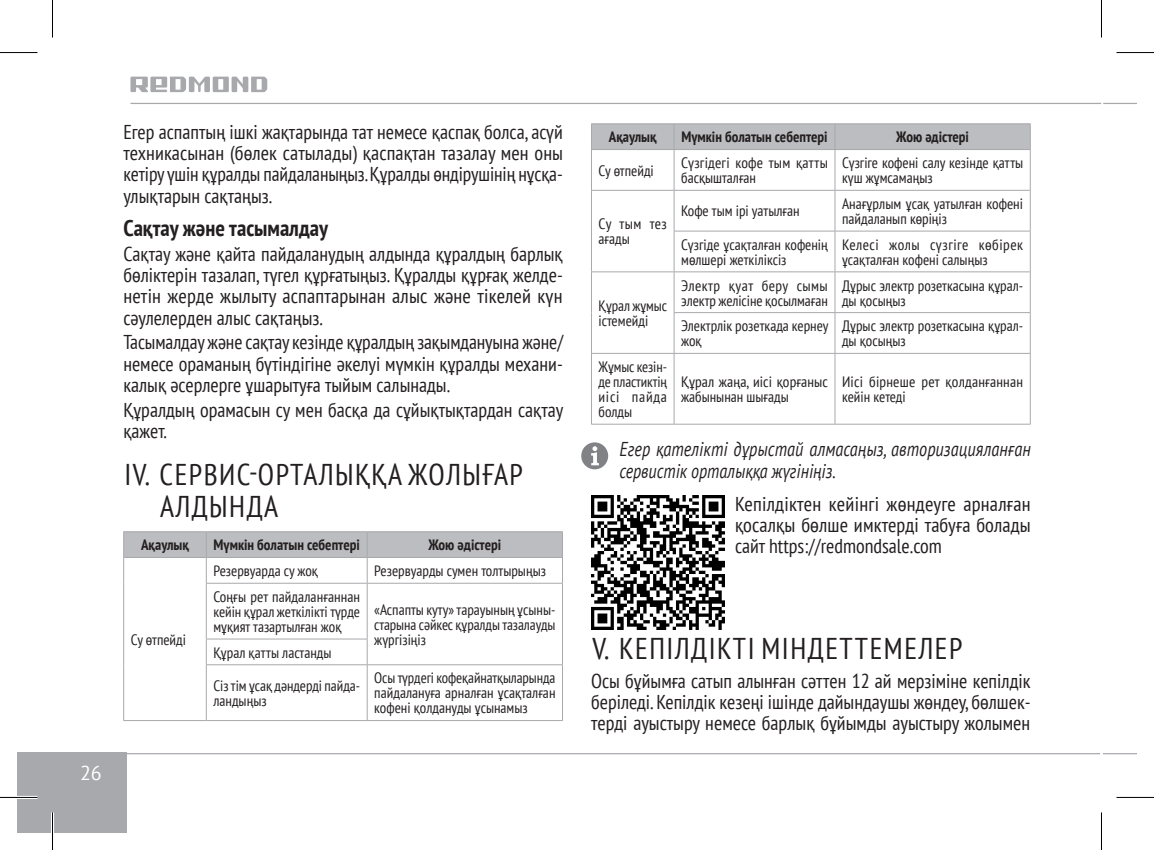
<style>
.page{position:relative;width:1154px;height:850px;background:#fff}
.page>*{position:absolute;margin:0;border:0;box-sizing:border-box;transform-origin:0 0}
.t1{font:condensed 30px/32.5px "PT Sans";letter-spacing:.05em;color:#231f20}
.Heading_2{font:700 condensed 22.5px "PT Sans";color:#231f20}
.t2{font:condensed 20px/21.2px "PT Sans";color:#231f20;text-align:justify}
.Footnote_1{font:italic 20px/21.2px "PT Sans";letter-spacing:.005em;color:#231f20;scale:.81 1}
.t3{font:20px "PT Sans";color:#fff}
.Plain_Text{font:condensed 15px/15px "PT Sans";color:#231f20}
.Plain_Text_Header{font:700 condensed 15px "PT Sans";color:#231f20}
</style>
<div class="page">
<div style="left:17px;top:752px;width:110px;height:80px;background:#a8a9ad"></div>
<svg style="left:130px;top:77px;width:137px;height:15px"></svg>
<hr style="left:130px;top:103px;width:971px;height:1px;background:#a8a9ad">
<hr style="left:102px;top:752px;width:998px;height:2px;background:#a8a9ad">
<hr style="left:1103px;top:752px;width:34px;height:2px;background:#a8a9ad">
<hr style="left:1103px;top:103px;width:34px;height:1px;background:#a8a9ad">
<svg style="left:123px;top:531px;width:440px;height:52px"></svg>
<hr style="left:123px;top:583px;width:1px;height:55px;background:#a8a9ad">
<hr style="left:206px;top:582px;width:161px;height:1px;background:#a8a9ad">
<hr style="left:206px;top:583px;width:1px;height:55px;background:#a8a9ad">
<hr style="left:367px;top:582px;width:196px;height:1px;background:#a8a9ad">
<hr style="left:367px;top:583px;width:1px;height:55px;background:#a8a9ad">
<hr style="left:562px;top:583px;width:1px;height:55px;background:#a8a9ad">
<svg style="left:123px;top:638px;width:1px;height:26px"></svg>
<hr style="left:206px;top:638px;width:161px;height:1px;background:#a8a9ad">
<svg style="left:206px;top:639px;width:1px;height:25px"></svg>
<svg style="left:367px;top:639px;width:1px;height:25px"></svg>
<svg style="left:562px;top:638px;width:1px;height:26px"></svg>
<hr style="left:123px;top:664px;width:1px;height:55px;background:#a8a9ad">
<hr style="left:206px;top:664px;width:161px;height:1px;background:#a8a9ad">
<hr style="left:206px;top:664px;width:1px;height:55px;background:#a8a9ad">
<hr style="left:367px;top:664px;width:196px;height:1px;background:#a8a9ad">
<hr style="left:367px;top:664px;width:1px;height:55px;background:#a8a9ad">
<hr style="left:562px;top:664px;width:1px;height:55px;background:#a8a9ad">
<hr style="left:123px;top:719px;width:83px;height:1px;background:#a8a9ad">
<hr style="left:206px;top:719px;width:161px;height:1px;background:#a8a9ad">
<hr style="left:367px;top:719px;width:196px;height:1px;background:#a8a9ad">
<hr style="left:591px;top:123px;width:83px;height:1px;background:#a8a9ad">
<hr style="left:674px;top:123px;width:161px;height:1px;background:#a8a9ad">
<hr style="left:835px;top:123px;width:195px;height:1px;background:#a8a9ad">
<div style="left:591px;top:124px;width:440px;height:25px;background:#bcbdc0"></div>
<hr style="left:591px;top:149px;width:83px;height:1px;background:#a8a9ad">
<hr style="left:591px;top:150px;width:1px;height:40px;background:#a8a9ad">
<hr style="left:674px;top:149px;width:161px;height:1px;background:#a8a9ad">
<hr style="left:674px;top:150px;width:1px;height:40px;background:#a8a9ad">
<hr style="left:835px;top:149px;width:195px;height:1px;background:#a8a9ad">
<hr style="left:834px;top:150px;width:1px;height:40px;background:#a8a9ad">
<hr style="left:1030px;top:150px;width:1px;height:40px;background:#a8a9ad">
<hr style="left:591px;top:190px;width:83px;height:1px;background:#a8a9ad">
<hr style="left:591px;top:190px;width:1px;height:41px;background:#a8a9ad">
<hr style="left:674px;top:190px;width:161px;height:1px;background:#a8a9ad">
<hr style="left:674px;top:190px;width:1px;height:41px;background:#a8a9ad">
<hr style="left:835px;top:190px;width:195px;height:1px;background:#a8a9ad">
<hr style="left:834px;top:190px;width:1px;height:41px;background:#a8a9ad">
<hr style="left:1030px;top:190px;width:1px;height:41px;background:#a8a9ad">
<hr style="left:591px;top:231px;width:1px;height:40px;background:#a8a9ad">
<hr style="left:674px;top:230px;width:161px;height:1px;background:#a8a9ad">
<hr style="left:674px;top:231px;width:1px;height:40px;background:#a8a9ad">
<hr style="left:835px;top:230px;width:195px;height:1px;background:#a8a9ad">
<hr style="left:834px;top:231px;width:1px;height:40px;background:#a8a9ad">
<hr style="left:1030px;top:231px;width:1px;height:40px;background:#a8a9ad">
<hr style="left:591px;top:271px;width:83px;height:1px;background:#a8a9ad">
<hr style="left:591px;top:272px;width:1px;height:40px;background:#a8a9ad">
<hr style="left:674px;top:271px;width:161px;height:1px;background:#a8a9ad">
<hr style="left:674px;top:272px;width:1px;height:40px;background:#a8a9ad">
<hr style="left:835px;top:271px;width:195px;height:1px;background:#a8a9ad">
<hr style="left:834px;top:272px;width:1px;height:40px;background:#a8a9ad">
<hr style="left:1030px;top:272px;width:1px;height:40px;background:#a8a9ad">
<hr style="left:591px;top:312px;width:1px;height:41px;background:#a8a9ad">
<hr style="left:674px;top:312px;width:161px;height:1px;background:#a8a9ad">
<hr style="left:674px;top:313px;width:1px;height:40px;background:#a8a9ad">
<hr style="left:835px;top:312px;width:195px;height:1px;background:#a8a9ad">
<hr style="left:834px;top:313px;width:1px;height:40px;background:#a8a9ad">
<hr style="left:1030px;top:313px;width:1px;height:40px;background:#a8a9ad">
<hr style="left:591px;top:353px;width:83px;height:1px;background:#a8a9ad">
<hr style="left:591px;top:353px;width:1px;height:70px;background:#a8a9ad">
<hr style="left:674px;top:353px;width:161px;height:1px;background:#a8a9ad">
<hr style="left:674px;top:353px;width:1px;height:70px;background:#a8a9ad">
<hr style="left:835px;top:353px;width:195px;height:1px;background:#a8a9ad">
<hr style="left:834px;top:353px;width:1px;height:70px;background:#a8a9ad">
<hr style="left:1030px;top:353px;width:1px;height:70px;background:#a8a9ad">
<hr style="left:591px;top:423px;width:83px;height:1px;background:#a8a9ad">
<hr style="left:674px;top:423px;width:161px;height:1px;background:#a8a9ad">
<hr style="left:835px;top:423px;width:195px;height:1px;background:#a8a9ad">
<img style="left:591px;top:495px;width:134px;height:134px">
<svg style="left:581px;top:442px;width:27px;height:27px"></svg>
<hr style="left:0;top:795px;width:38px;height:3px;background:#fff">
<hr style="left:51px;top:812px;width:3px;height:37px;background:#fff">
<hr style="left:0;top:52px;width:38px;height:1px;background:#000">
<hr style="left:1116px;top:52px;width:38px;height:1px;background:#000">
<hr style="left:0;top:796px;width:38px;height:1px;background:#000">
<hr style="left:1116px;top:796px;width:38px;height:1px;background:#000">
<hr style="left:52px;top:0;width:1px;height:38px;background:#000">
<hr style="left:52px;top:812px;width:1px;height:37px;background:#000">
<hr style="left:1101px;top:0;width:1px;height:38px;background:#000">
<hr style="left:1101px;top:812px;width:1px;height:37px;background:#000">
<h3 class="t3" style="left:80px;top:760px;width:23px">26</h3>
<p class="t2" style="left:123px;top:121px;width:441px">Егер аспаптың ішкі жақтарында тат немесе қаспақ болса, асүй техникасынан (бөлек сатылады) қаспақтан тазалау мен оны кетіру үшін құралды пайдаланыңыз. Құралды өндірушінің нұсқа&shy;улықтарын сақтаңыз.</p>
<p class="Heading_2" style="left:123px;top:213px;width:206px">Сақтау және тасымалдау</p>
<p class="t2" style="left:123px;top:242px;width:441px">Сақтау және қайта пайдаланудың алдында құралдың барлық бөліктерін тазалап, түгел құрғатыңыз. Құралды құрғақ желде&shy;нетін жерде жылыту аспаптарынан алыс және тікелей күн сәулелерден алыс сақтаңыз.</p>
<p class="t2" style="left:123px;top:331px;width:441px">Тасымалдау және сақтау кезінде құралдың зақымдануына және/ немесе ораманың бүтіндігіне әкелуі мүмкін құралды механи&shy;калық әсерлерге ұшарытуға тыйым салынады.</p>
<p class="t2" style="left:123px;top:398px;width:441px">Құралдың орамасын су мен басқа да сұйықтықтардан сақтау қажет.</p>
<p class="t1" style="left:160px;top:457px;width:364px;text-indent:-35px">IV. СЕРВИС-ОРТАЛЫҚҚА ЖОЛЫҒАР<br>АЛДЫНДА</p>
<p class="Plain_Text_Header" style="left:141px;top:535px;width:49px">Ақаулық</p>
<p class="Plain_Text_Header" style="left:214px;top:535px;width:148px">Мүмкін болатын себептері</p>
<p class="Plain_Text_Header" style="left:428px;top:535px;width:74px">Жою әдістері</p>
<p class="Plain_Text" style="left:131px;top:631px;width:57px">Су өтпейді</p>
<p class="Plain_Text" style="left:213px;top:562px;width:106px">Резервуарда су жоқ</p>
<p class="Plain_Text" style="left:374px;top:562px;width:173px">Резервуарды сумен толтырыңыз</p>
<p class="Plain_Text" style="left:213px;top:588px;width:148px;text-align:justify">Соңғы рет пайдаланғаннан кейін құрал жеткілікті түрде мұқият тазартылған жоқ</p>
<p class="Plain_Text" style="left:374px;top:601px;width:183px;text-align:justify">«Аспапты кyту» тарауының ұсыны&shy;старына сәйкес құралды тазалауды жүргізіңіз</p>
<p class="Plain_Text" style="left:213px;top:644px;width:120px">Құрал қатты ластанды</p>
<p class="Plain_Text" style="left:213px;top:677px;width:148px">Сіз тім ұсақ дәндерді пайда&shy;ландыңыз</p>
<p class="Plain_Text" style="left:374px;top:670px;width:183px;text-align:justify">Осы түрдегі кофеқайнатқыларында пайдалануға арналған ұсақталған кофені қолдануды ұсынамыз</p>
<p class="Plain_Text_Header" style="left:609px;top:127px;width:49px">Ақаулық</p>
<p class="Plain_Text_Header" style="left:681px;top:127px;width:148px">Мүмкін болатын себептері</p>
<p class="Plain_Text_Header" style="left:896px;top:127px;width:74px">Жою әдістері</p>
<p class="Plain_Text" style="left:598px;top:162px;width:57px">Су өтпейді</p>
<p class="Plain_Text" style="left:681px;top:155px;width:148px">Сүзгідегі кофе тым қатты басқышталған</p>
<p class="Plain_Text" style="left:842px;top:155px;width:183px">Сүзгіге кофені салу кезінде қатты күш жұмсамаңыз</p>
<p class="Plain_Text" style="left:598px;top:216px;width:70px">Су тым тез ағады</p>
<p class="Plain_Text" style="left:681px;top:203px;width:120px">Кофе тым ірі уатылған</p>
<p class="Plain_Text" style="left:842px;top:196px;width:183px">Анағұрлым ұсақ уатылған кофені пайдаланып көріңіз</p>
<p class="Plain_Text" style="left:681px;top:236px;width:148px">Сүзгіде ұсақталған кофенің мөлшері жеткіліксіз</p>
<p class="Plain_Text" style="left:842px;top:236px;width:183px">Келесі жолы сүзгіге көбірек ұсақталған кофені салыңыз</p>
<p class="Plain_Text" style="left:598px;top:297px;width:70px">Құрал жұмыс істемейді</p>
<p class="Plain_Text" style="left:681px;top:277px;width:148px">Электр қуат беру сымы электр желісіне қосылмаған</p>
<p class="Plain_Text" style="left:842px;top:277px;width:183px">Дұрыс электр розеткасына құрал&shy;ды қосыңыз</p>
<p class="Plain_Text" style="left:681px;top:318px;width:149px">Электрлік розеткада кернеу жоқ</p>
<p class="Plain_Text" style="left:842px;top:318px;width:183px">Дұрыс электр розеткасына құрал&shy;ды қосыңыз</p>
<p class="Plain_Text" style="left:598px;top:359px;width:70px;text-align:justify">Жұмыс кезін&shy;де пластиктің иісі пайда болды</p>
<p class="Plain_Text" style="left:681px;top:374px;width:148px">Құрал жаңа, иісі қорғаныс жабынынан шығады</p>
<p class="Plain_Text" style="left:842px;top:374px;width:183px">Иісі бірнеше рет қолданғаннан кейін кетеді</p>
<p class="Footnote_1" style="left:619px;top:438px;width:509px">Егер қателікті дұрыстай алмасаңыз, авторизацияланған сервистік орталыққа жүгініңіз.</p>
<p class="t2" style="left:735px;top:492px;width:297px">Кепілдіктен кейінгі жөндеуге арналған қосалқы бөлше имктерді табуға болады сайт https://redmondsale.com</p>
<p class="t1" style="left:592px;top:631px;width:372px">V. КЕПІЛДІКТІ МІНДЕТТЕМЕЛЕР</p>
<p class="t2" style="left:591px;top:669px;width:441px">Осы бұйымға сатып алынған сәттен 12 ай мерзіміне кепілдік беріледі. Кепілдік кезеңі ішінде дайындаушы жөндеу, бөлшек&shy;терді ауыстыру немесе барлық бұйымды ауыстыру жолымен</p>
</div>
